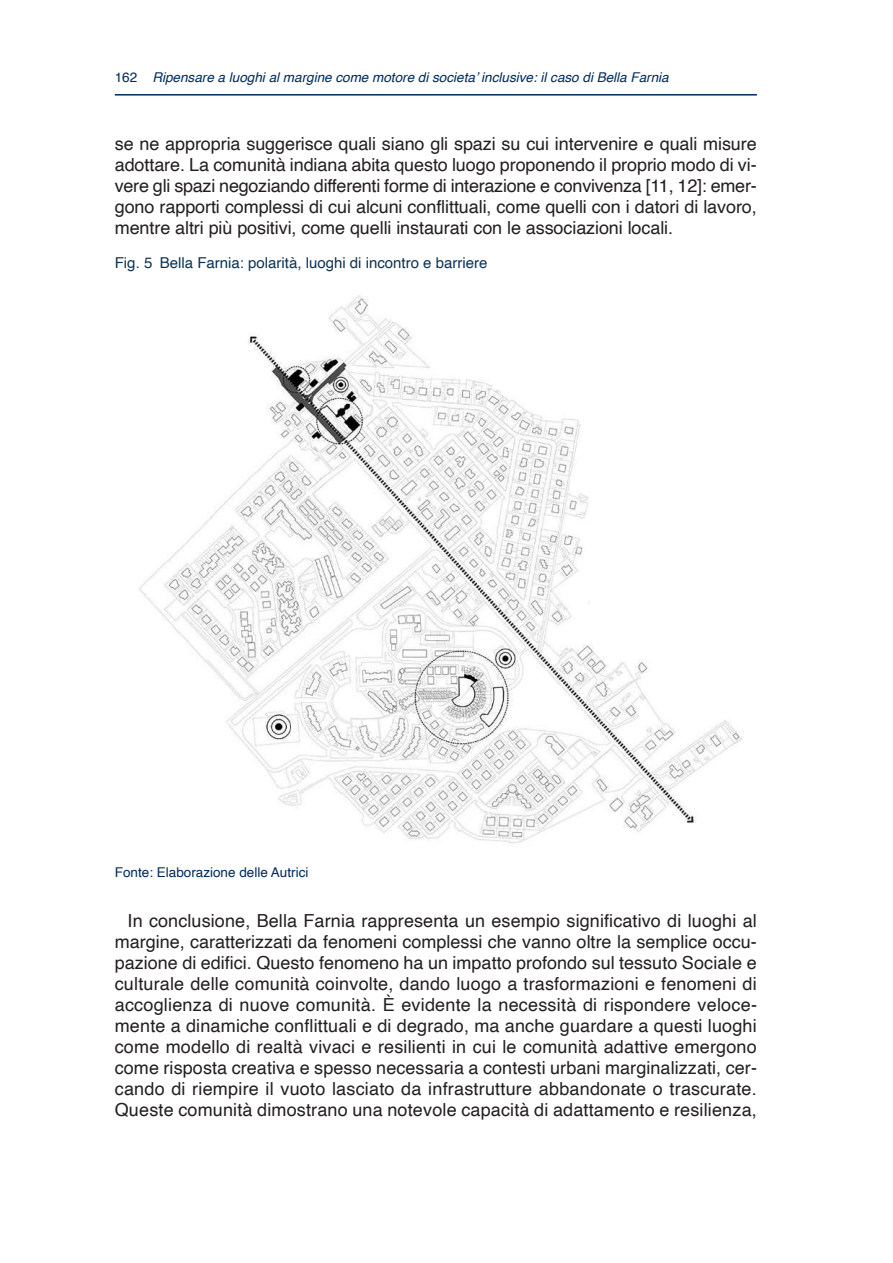
<style>
.page{position:relative;width:893px;height:1263px;background:#fff}
.page>*{position:absolute;margin:0;border:0;box-sizing:border-box;transform-origin:0 0}
.t1{font:18px/21px "Helvetica";color:#231f20;text-align:justify}
.t2{font:15px "Helvetica";color:#0b3253}
.t3{font:italic 13.5px "Helvetica";color:#002a5b}
.t4{font:13.5px "Helvetica";color:#002a5b}
.s1{font-style:normal}
</style>
<div class="page">
<hr style="left:115px;top:94px;width:642px;height:2px;background:#002a5b">
<img style="left:139px;top:295px;width:605px;height:549px">
<p class="t3" style="left:115px;top:72px;width:555px"><span class="s1">162</span> Ripensare a luoghi al margine come motore di societa’ inclusive: il caso di Bella Farnia</p>
<p class="t1" style="left:115px;top:134px;width:643px">se ne appropria suggerisce quali siano gli spazi su cui intervenire e quali misure adottare. La comunità indiana abita questo luogo proponendo il proprio modo di vi&shy;vere gli spazi negoziando differenti forme di interazione e convivenza [11, 12]: emer&shy;gono rapporti complessi di cui alcuni conflittuali, come quelli con i datori di lavoro, mentre altri più positivi, come quelli instaurati con le associazioni locali.</p>
<p class="t2" style="left:115px;top:256px;width:374px">Fig. 5 Bella Farnia: polarità, luoghi di incontro e barriere</p>
<p class="t4" style="left:115px;top:866px;width:195px">Fonte: Elaborazione delle Autrici</p>
<p class="t1" style="left:115px;top:911px;width:644px;text-indent:13px">In conclusione, Bella Farnia rappresenta un esempio significativo di luoghi al margine, caratterizzati da fenomeni complessi che vanno oltre la semplice occu&shy;pazione di edifici. Questo fenomeno ha un impatto profondo sul tessuto Sociale e culturale delle comunità coinvolte, dando luogo a trasformazioni e fenomeni di accoglienza di nuove comunità. È evidente la necessità di rispondere veloce&shy;mente a dinamiche conflittuali e di degrado, ma anche guardare a questi luoghi come modello di realtà vivaci e resilienti in cui le comunità adattive emergono come risposta creativa e spesso necessaria a contesti urbani marginalizzati, cer&shy;cando di riempire il vuoto lasciato da infrastrutture abbandonate o trascurate.<br>Queste comunità dimostrano una notevole capacità di adattamento e resilienza,</p>
</div>
